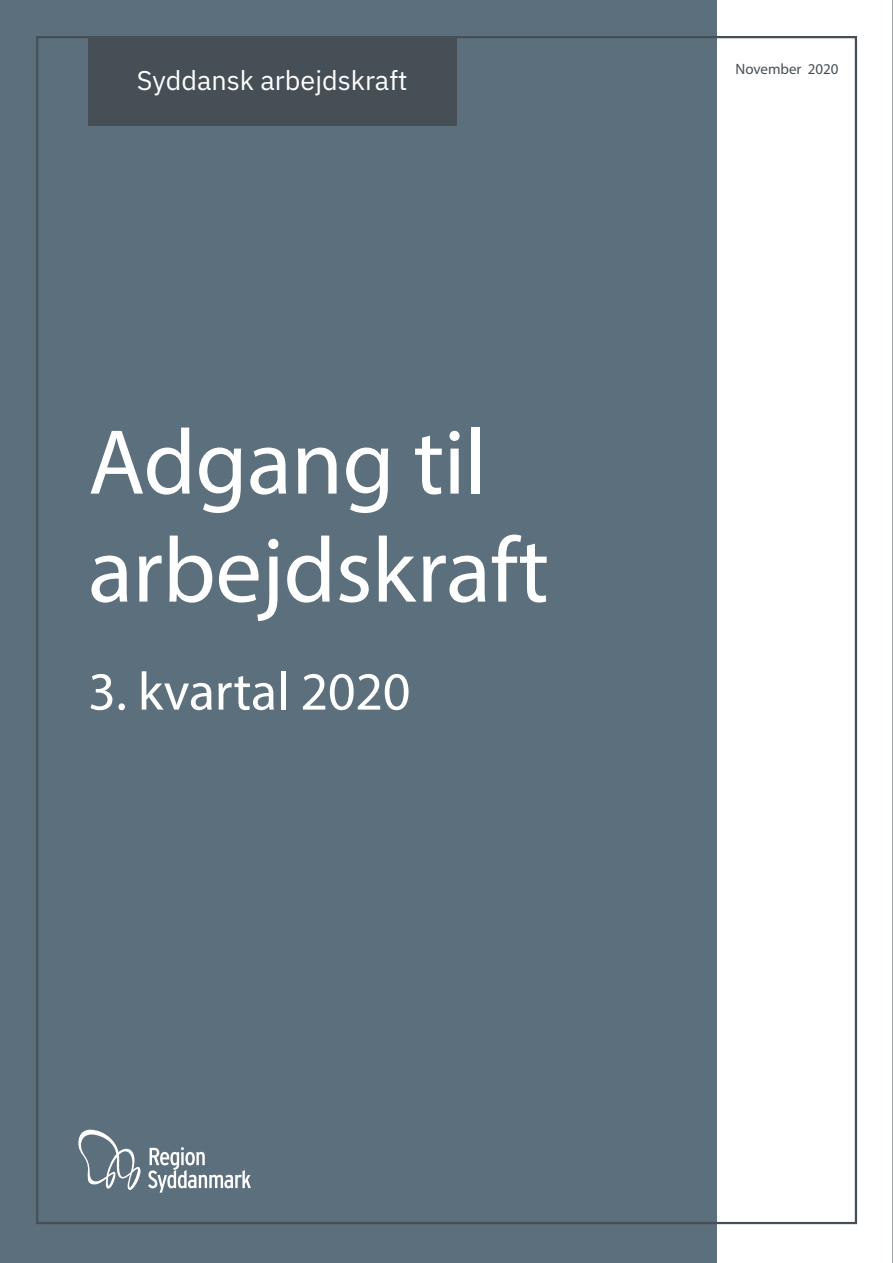
<style>
.page{position:relative;width:893px;height:1263px;background:#fff}
.page>*{position:absolute;margin:0;border:0;box-sizing:border-box;transform-origin:0 0}
.Overskrift1{font:93px "Myriad Pro";letter-spacing:-.005em;color:#fff}
.Overskrift_2{font:54px "Myriad Pro";letter-spacing:-.005em;color:#fff}
.t1{font:27px "IBM Plex Sans";color:#fff}
.In-Text_Heading{font:15px "Myriad Pro";color:#464f55}
</style>
<div class="page">
<div style="left:0;top:0;width:717px;height:1263px;background:#5c6f7c"></div>
<div style="left:88px;top:36px;width:368px;height:89px;background:#464f55"></div>
<svg style="left:78px;top:1129px;width:63px;height:61px"></svg>
<svg style="left:148px;top:1147px;width:103px;height:45px"></svg>
<hr style="left:892px;top:0;width:1px;height:1263px;background:#464f55">
<p class="t1" style="left:137px;top:60px;width:272px">Syddansk arbejdskraft</p>
<h1 class="Overskrift1" style="left:88px;top:405px;width:400px">Adgang til</h1>
<h1 class="Overskrift1" style="left:88px;top:513px;width:462px">arbejdskraft</h1>
<h2 class="Overskrift_2" style="left:88px;top:658px;width:324px">3. kvartal 2020</h2>
<p class="In-Text_Heading" style="left:735px;top:60px;width:105px">November 2020</p>
</div>
